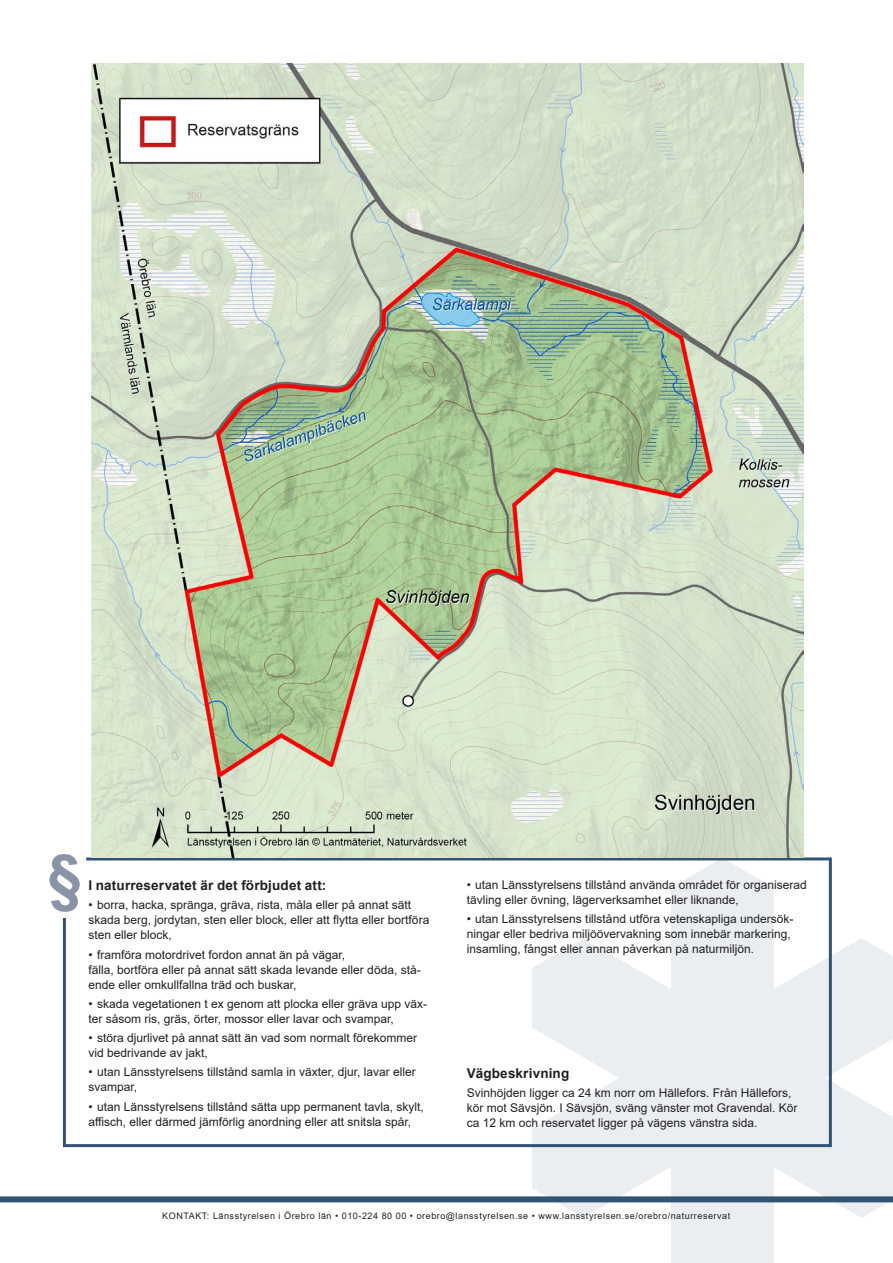
<style>
.page{position:relative;width:893px;height:1263px;background:#fff}
.page>*{position:absolute;margin:0;border:0;box-sizing:border-box;transform-origin:0 0}
.t1{font:700 61.5px "Arial";color:#8b93a9}
.t2{font:700 13.5px "Arial";letter-spacing:.01em;color:#231f20}
.t3{font:12px/15px "Arial";color:#231f20}
.t4{font:9px "Arial";letter-spacing:.06em;color:#231f20}
</style>
<div class="page">
<svg style="left:62px;top:856px;width:770px;height:292px"></svg>
<img style="left:91px;top:64px;width:712px;height:794px">
<svg style="left:532px;top:858px;width:361px;height:405px;fill:#eaeef1"></svg>
<div style="left:0;top:1196px;width:893px;height:6px;background:#325373"></div>
<h1 class="t1" style="left:48px;top:834px;width:36px">§</h1>
<p class="t2" style="left:88px;top:876px;width:239px">I naturreservatet är det förbjudet att:</p>
<p class="t3" style="left:88px;top:897px;width:342px">• borra, hacka, spränga, gräva, rista, måla eller på annat sätt skada berg, jordytan, sten eller block, eller att flytta eller bortföra sten eller block,</p>
<p class="t3" style="left:88px;top:947px;width:334px">• framföra motordrivet fordon annat än på vägar,<br>fälla, bortföra eller på annat sätt skada levande eller döda, stå&shy;ende eller omkullfallna träd och buskar,</p>
<p class="t3" style="left:88px;top:996px;width:340px">• skada vegetationen t ex genom att plocka eller gräva upp väx&shy;ter såsom ris, gräs, örter, mossor eller lavar och svampar,</p>
<p class="t3" style="left:88px;top:1030px;width:330px">• störa djurlivet på annat sätt än vad som normalt förekommer vid bedrivande av jakt,</p>
<p class="t3" style="left:88px;top:1064px;width:329px">• utan Länsstyrelsens tillstånd samla in växter, djur, lavar eller svampar,</p>
<p class="t3" style="left:88px;top:1099px;width:337px">• utan Länsstyrelsens tillstånd sätta upp permanent tavla, skylt, affisch, eller därmed jämförlig anordning eller att snitsla spår,</p>
<p class="t3" style="left:467px;top:877px;width:341px">• utan Länsstyrelsens tillstånd använda området för organiserad tävling eller övning, lägerverksamhet eller liknande,</p>
<p class="t3" style="left:467px;top:911px;width:328px">• utan Länsstyrelsens tillstånd utföra vetenskapliga undersök&shy;ningar eller bedriva miljöövervakning som innebär markering, insamling, fångst eller annan påverkan på naturmiljön.</p>
<p class="t2" style="left:467px;top:1063px;width:104px">Vägbeskrivning</p>
<p class="t3" style="left:467px;top:1085px;width:332px">Svinhöjden ligger ca 24 km norr om Hällefors. Från Hällefors, kör mot Sävsjön. I Sävsjön, sväng vänster mot Gravendal. Kör ca 12 km och reservatet ligger på vägens vänstra sida.</p>
<p class="t4" style="left:162px;top:1209px;width:569px">KONTAKT: Länsstyrelsen i Örebro län • 010-224 80 00 • orebro@lansstyrelsen.se • www.lansstyrelsen.se/orebro/naturreservat</p>
</div>
